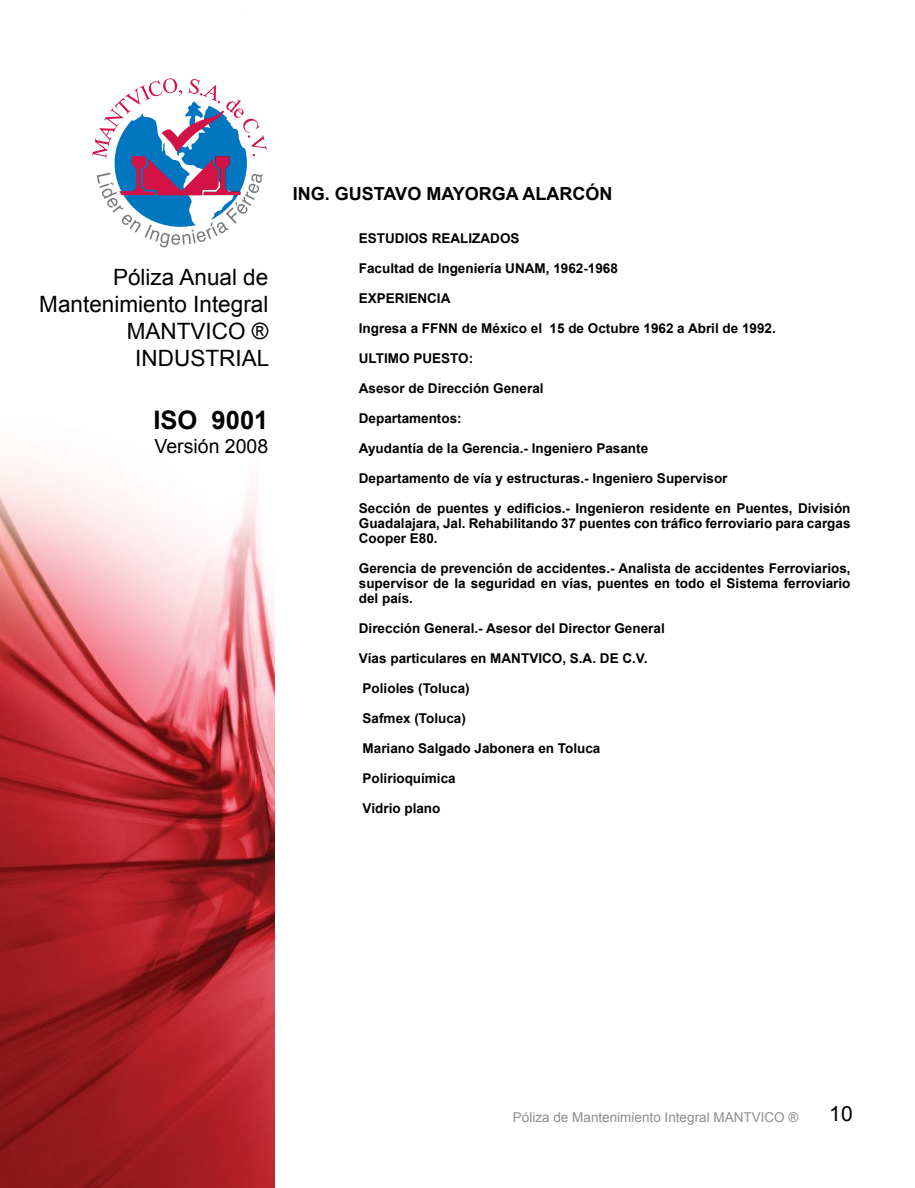
<style>
.page{position:relative;width:915px;height:1188px;background:#fff}
.page>*{position:absolute;margin:0;border:0;box-sizing:border-box;transform-origin:0 0}
.t1{font:700 25.5px "Arial";color:#000}
.t2{font:22.5px/27px "Arial";color:#000;text-align:right}
.t3{font:21px "Arial";color:#000}
.t4{font:19.5px "Arial";color:#000}
.t5{font:700 18px "Arial";color:#000}
.t6{font:700 13.5px/15px "Arial";color:#000;text-align:justify}
.t7{font:13.5px "Arial";color:#8b8e90}
</style>
<div class="page">
<img style="left:0;top:461px;width:275px;height:727px">
<svg style="left:92px;top:78px;width:175px;height:170px"></svg>
<h2 class="t2" style="left:39px;top:264px;width:231px">Póliza Anual de<br>Mantenimiento Integral<br>MANTVICO ®<br>INDUSTRIAL</h2>
<h1 class="t1" style="left:153px;top:404px;width:116px">ISO 9001</h1>
<h3 class="t4" style="left:154px;top:433px;width:115px">Versión 2008</h3>
<h3 class="t5" style="left:293px;top:182px;width:321px">ING. GUSTAVO MAYORGA ALARCÓN</h3>
<p class="t6" style="left:359px;top:231px;width:162px">ESTUDIOS REALIZADOS</p>
<p class="t6" style="left:359px;top:261px;width:260px">Facultad de Ingeniería UNAM, 1962-1968</p>
<p class="t6" style="left:359px;top:291px;width:93px">EXPERIENCIA</p>
<p class="t6" style="left:359px;top:321px;width:418px">Ingresa a FFNN de México el 15 de Octubre 1962 a Abril de 1992.</p>
<p class="t6" style="left:359px;top:351px;width:116px">ULTIMO PUESTO:</p>
<p class="t6" style="left:359px;top:381px;width:186px">Asesor de Dirección General</p>
<p class="t6" style="left:359px;top:411px;width:104px">Departamentos:</p>
<p class="t6" style="left:359px;top:441px;width:291px">Ayudantía de la Gerencia.- Ingeniero Pasante</p>
<p class="t6" style="left:359px;top:471px;width:370px">Departamento de vía y estructuras.- Ingeniero Supervisor</p>
<p class="t6" style="left:359px;top:501px;width:493px">Sección de puentes y edificios.- Ingenieron residente en Puentes, División Guadalajara, Jal. Rehabilitando 37 puentes con tráfico ferroviario para cargas Cooper E80.</p>
<p class="t6" style="left:359px;top:561px;width:493px">Gerencia de prevención de accidentes.- Analista de accidentes Ferroviarios, supervisor de la seguridad en vías, puentes en todo el Sistema ferroviario del país.</p>
<p class="t6" style="left:359px;top:621px;width:307px">Dirección General.- Asesor del Director General</p>
<p class="t6" style="left:359px;top:651px;width:290px">Vías particulares en MANTVICO, S.A. DE C.V.</p>
<p class="t6" style="left:362px;top:681px;width:109px">Polioles (Toluca)</p>
<p class="t6" style="left:362px;top:711px;width:105px">Safmex (Toluca)</p>
<p class="t6" style="left:362px;top:741px;width:239px">Mariano Salgado Jabonera en Toluca</p>
<p class="t6" style="left:362px;top:771px;width:95px">Polirioquímica</p>
<p class="t6" style="left:362px;top:801px;width:79px">Vidrio plano</p>
<p class="t7" style="left:512px;top:1108px;width:287px">Póliza de Mantenimiento Integral MANTVICO ®</p>
<h3 class="t3" style="left:829px;top:1100px;width:25px">10</h3>
</div>
